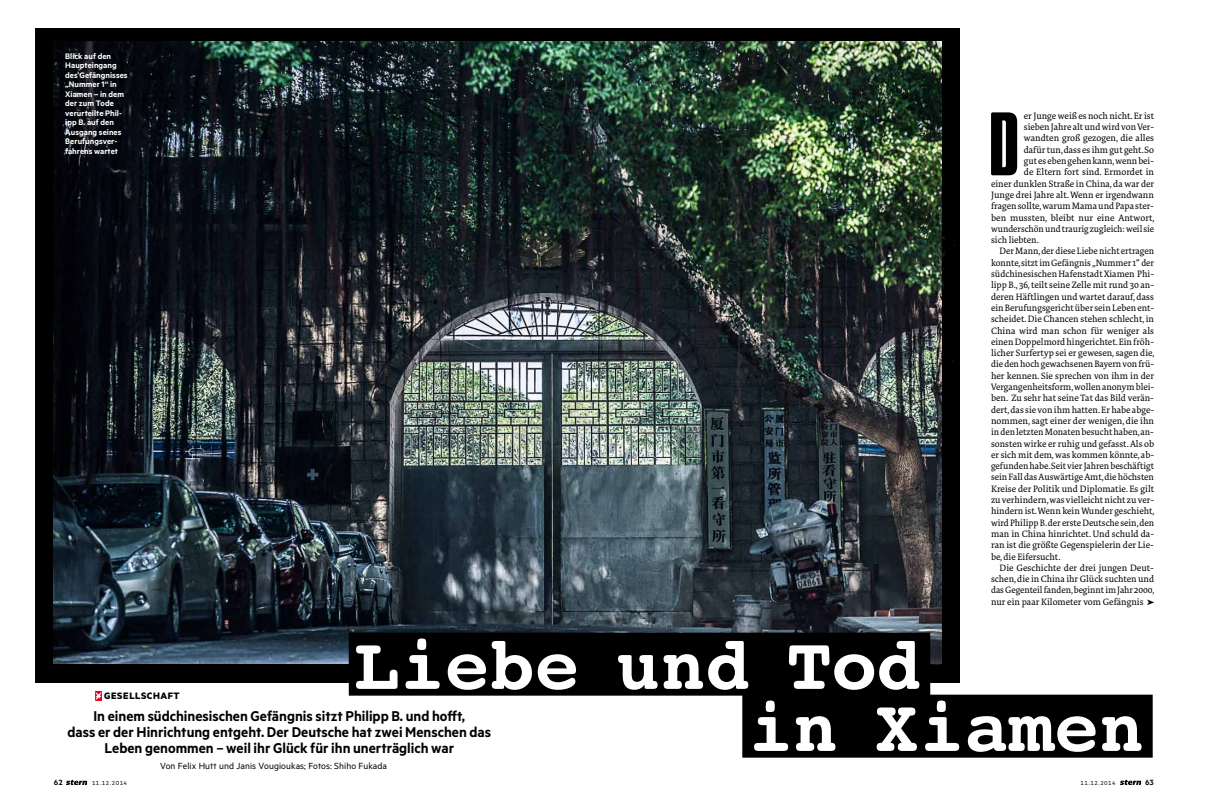
<style>
.page{position:relative;width:1208px;height:808px;background:#fff}
.page>*{position:absolute;margin:0;border:0;box-sizing:border-box;transform-origin:0 0}
.t1{font:77.3px "Stern Soft Press Pro";color:#000}
.t2{font:700 75px "Courier";color:#fff}
.t3{font:600 16px/16px "Stern Metric";color:#000;text-align:center}
.t4{font:16px "Stern Zeichen";color:#000}
.t5{font:700 10.5px "Stern Metric";letter-spacing:.05em;color:#000}
.t6{font:10px "Stern Metric";letter-spacing:.01em;color:#000}
.t7{font:9.4px "Stern Tundra Pro";color:#000}
.t8{font:600 9px/9.5px "Stern Metric";letter-spacing:.005em;color:#fff}
.t9{font:600 8.5px "Stern Metric";color:#000}
.t10{font:6.5px "Stern Metric";letter-spacing:.07em;color:#000}
</style>
<div class="page">
<div style="left:35px;top:28px;width:924px;height:654px;background:#000"></div>
<img style="left:54px;top:42px;width:887px;height:621px">
<div style="left:349px;top:633px;width:581px;height:63px;background:#000"></div>
<div style="left:742px;top:695px;width:410px;height:63px;background:#000"></div>
<svg style="left:1120px;top:780px;width:21px;height:5px"></svg>
<svg style="left:66px;top:780px;width:21px;height:5px"></svg>
<div style="left:95px;top:691px;width:7px;height:10px;background:#e4021d"></div>
<svg style="left:95px;top:692px;width:7px;height:9px"></svg>
<p class="t8" style="left:65px;top:51px;width:64px">Blick auf den<br>Haupteingang des Gefängnisses „Nummer 1“ in<br>Xiamen – in dem der zum Tode verurteilte Phil&shy;ipp B. auf den<br>Ausgang seines<br>Berufungsver&shy;fahrens wartet</p>
<h2 class="t2" style="left:354px;top:605px;width:569px">Liebe und Tod</h2>
<h1 class="t1" style="left:988px;top:94px;width:32px">D</h1>
<p class="t7" style="left:1024px;top:110px;width:132px">er Junge weiß es noch nicht. Er ist</p>
<p class="t7" style="left:1024px;top:121px;width:132px">sieben Jahre alt und wird von Ver-</p>
<p class="t7" style="left:1024px;top:133px;width:132px">wandten groß gezogen, die alles</p>
<p class="t7" style="left:1024px;top:144px;width:132px">dafür tun, dass es ihm gut geht. So</p>
<p class="t7" style="left:1024px;top:155px;width:132px">gut es eben gehen kann, wenn bei-</p>
<p class="t7" style="left:1024px;top:166px;width:132px">de Eltern fort sind. Ermordet in</p>
<p class="t7" style="left:991px;top:178px;width:164px">einer dunklen Straße in China, da war der</p>
<p class="t7" style="left:991px;top:189px;width:164px">Junge drei Jahre alt. Wenn er irgendwann</p>
<p class="t7" style="left:991px;top:200px;width:164px">fragen sollte, warum Mama und Papa ster-</p>
<p class="t7" style="left:991px;top:212px;width:165px">ben mussten, bleibt nur eine Antwort,</p>
<p class="t7" style="left:991px;top:223px;width:165px">wunderschön und traurig zugleich: weil sie</p>
<p class="t7" style="left:991px;top:234px;width:49px">sich liebten.</p>
<p class="t7" style="left:999px;top:246px;width:156px">Der Mann, der diese Liebe nicht ertragen</p>
<p class="t7" style="left:991px;top:257px;width:164px">konnte, sitzt im Gefängnis „Nummer 1“ der</p>
<p class="t7" style="left:991px;top:268px;width:165px">südchinesischen Hafenstadt Xiamen Phi-</p>
<p class="t7" style="left:991px;top:279px;width:164px">lipp B., 36, teilt seine Zelle mit rund 30 an-</p>
<p class="t7" style="left:991px;top:291px;width:164px">deren Häftlingen und wartet darauf, dass</p>
<p class="t7" style="left:991px;top:302px;width:165px">ein Berufungsgericht über sein Leben ent-</p>
<p class="t7" style="left:991px;top:313px;width:164px">scheidet. Die Chancen stehen schlecht, in</p>
<p class="t7" style="left:991px;top:325px;width:165px">China wird man schon für weniger als</p>
<p class="t7" style="left:991px;top:336px;width:164px">einen Doppelmord hingerichtet. Ein fröh-</p>
<p class="t7" style="left:991px;top:347px;width:165px">licher Surfertyp sei er gewesen, sagen die,</p>
<p class="t7" style="left:991px;top:359px;width:165px">die den hoch gewachsenen Bayern von frü-</p>
<p class="t7" style="left:991px;top:370px;width:164px">her kennen. Sie sprechen von ihm in der</p>
<p class="t7" style="left:991px;top:381px;width:165px">Vergangenheitsform, wollen anonym blei-</p>
<p class="t7" style="left:991px;top:392px;width:164px">ben. Zu sehr hat seine Tat das Bild verän-</p>
<p class="t7" style="left:991px;top:404px;width:165px">dert, das sie von ihm hatten. Er habe abge-</p>
<p class="t7" style="left:991px;top:415px;width:165px">nommen, sagt einer der wenigen, die ihn</p>
<p class="t7" style="left:991px;top:426px;width:164px">in den letzten Monaten besucht haben, an-</p>
<p class="t7" style="left:991px;top:438px;width:165px">sonsten wirke er ruhig und gefasst. Als ob</p>
<p class="t7" style="left:991px;top:449px;width:165px">er sich mit dem, was kommen könnte, ab-</p>
<p class="t7" style="left:991px;top:460px;width:164px">gefunden habe. Seit vier Jahren beschäftigt</p>
<p class="t7" style="left:991px;top:472px;width:164px">sein Fall das Auswärtige Amt, die höchsten</p>
<p class="t7" style="left:991px;top:483px;width:165px">Kreise der Politik und Diplomatie. Es gilt</p>
<p class="t7" style="left:991px;top:494px;width:164px">zu verhindern, was vielleicht nicht zu ver-</p>
<p class="t7" style="left:991px;top:505px;width:165px">hindern ist. Wenn kein Wunder geschieht,</p>
<p class="t7" style="left:991px;top:517px;width:165px">wird Philipp B. der erste Deutsche sein, den</p>
<p class="t7" style="left:991px;top:528px;width:165px">man in China hinrichtet. Und schuld da-</p>
<p class="t7" style="left:991px;top:539px;width:164px">ran ist die größte Gegenspielerin der Lie-</p>
<p class="t7" style="left:991px;top:551px;width:71px">be, die Eifersucht.</p>
<p class="t7" style="left:999px;top:562px;width:156px">Die Geschichte der drei jungen Deut-</p>
<p class="t7" style="left:991px;top:573px;width:164px">schen, die in China ihr Glück suchten und</p>
<p class="t7" style="left:991px;top:585px;width:165px">das Gegenteil fanden, beginnt im Jahr 2000,</p>
<p class="t7" style="left:991px;top:596px;width:154px">nur ein paar Kilometer vom Gefängnis</p>
<h3 class="t4" style="left:1146px;top:592px;width:10px">4</h3>
<p class="t5" style="left:104px;top:689px;width:77px">GESELLSCHAFT</p>
<h3 class="t3" style="left:67px;top:707px;width:425px">In einem südchinesischen Gefängnis sitzt Philipp B. und hofft,<br>dass er der Hinrichtung entgeht. Der Deutsche hat zwei Menschen das<br>Leben genommen – weil ihr Glück für ihn unerträglich war</h3>
<p class="t6" style="left:160px;top:760px;width:228px">Von Felix Hutt und Janis Vougioukas; Fotos: Shiho Fukada</p>
<h2 class="t2" style="left:748px;top:667px;width:397px">in Xiamen</h2>
<p class="t9" style="left:54px;top:777px;width:11px">62</p>
<p class="t10" style="left:92px;top:779px;width:37px">11.12.2014</p>
<p class="t10" style="left:1080px;top:779px;width:37px">11.12.2014</p>
<p class="t9" style="left:1145px;top:777px;width:11px">63</p>
</div>
